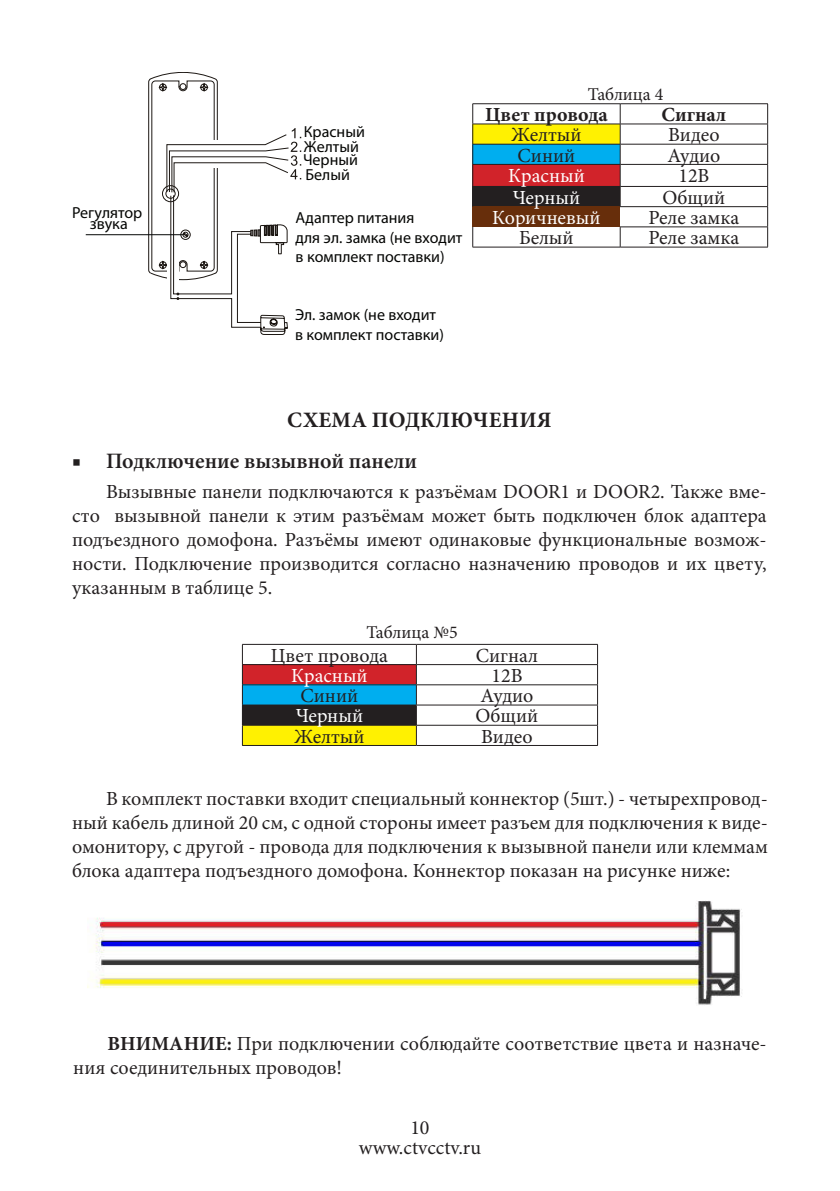
<style>
.page{position:relative;width:840px;height:1191px;background:#fff}
.page>*{position:absolute;margin:0;border:0;box-sizing:border-box;transform-origin:0 0}
.t1{font:600 22px "Minion Pro";color:#231f20}
.t2{font:700 22px "Minion Pro";letter-spacing:.01em;color:#231f20}
.t3{font:20px/24px "Minion Pro";color:#231f20;text-align:justify}
.t4{font:20px "Minion Pro";color:#fff}
.t5{font:700 20px "Minion Pro";color:#231f20}
.t6{font:18px "Minion Pro";color:#231f20}
.t7{font:16px/19.2px "Myriad Pro";color:#040503}
.s1{font-weight:700}
</style>
<div class="page">
<svg style="left:148px;top:72px;width:153px;height:263px"></svg>
<hr style="left:86px;top:234px;width:97px;height:1px;background:#040605">
<div style="left:472px;top:124px;width:148px;height:20px;background:#fff101"></div>
<div style="left:472px;top:144px;width:148px;height:20px;background:#00aeef"></div>
<div style="left:472px;top:164px;width:148px;height:22px;background:#d1232a"></div>
<div style="left:472px;top:186px;width:148px;height:21px;background:#231f20"></div>
<div style="left:472px;top:207px;width:148px;height:20px;background:#672e0b"></div>
<hr style="left:472px;top:103px;width:148px;height:1px;background:#231f20">
<hr style="left:620px;top:103px;width:147px;height:1px;background:#231f20">
<hr style="left:472px;top:124px;width:148px;height:1px;background:#231f20">
<hr style="left:620px;top:124px;width:147px;height:1px;background:#231f20">
<hr style="left:472px;top:144px;width:148px;height:1px;background:#231f20">
<hr style="left:620px;top:144px;width:147px;height:1px;background:#231f20">
<hr style="left:472px;top:164px;width:148px;height:1px;background:#231f20">
<hr style="left:620px;top:164px;width:147px;height:1px;background:#231f20">
<svg style="left:472px;top:104px;width:1px;height:103px"></svg>
<hr style="left:620px;top:186px;width:147px;height:1px;background:#231f20">
<svg style="left:619px;top:104px;width:1px;height:82px"></svg>
<hr style="left:619px;top:206px;width:148px;height:1px;background:#231f20">
<svg style="left:472px;top:227px;width:1px;height:20px"></svg>
<hr style="left:619px;top:226px;width:148px;height:1px;background:#231f20">
<svg style="left:619px;top:227px;width:1px;height:20px"></svg>
<svg style="left:766px;top:104px;width:1px;height:143px"></svg>
<hr style="left:472px;top:247px;width:148px;height:1px;background:#231f20">
<hr style="left:620px;top:247px;width:147px;height:1px;background:#231f20">
<div style="left:242px;top:664px;width:174px;height:21px;background:#d1232a"></div>
<div style="left:242px;top:685px;width:174px;height:20px;background:#00aeef"></div>
<div style="left:242px;top:705px;width:174px;height:20px;background:#231f20"></div>
<div style="left:242px;top:725px;width:174px;height:20px;background:#fff101"></div>
<hr style="left:242px;top:644px;width:174px;height:1px;background:#231f20">
<hr style="left:416px;top:644px;width:181px;height:1px;background:#231f20">
<hr style="left:242px;top:664px;width:174px;height:1px;background:#231f20">
<hr style="left:416px;top:664px;width:181px;height:1px;background:#231f20">
<hr style="left:242px;top:684px;width:174px;height:1px;background:#231f20">
<hr style="left:416px;top:684px;width:181px;height:1px;background:#231f20">
<hr style="left:242px;top:704px;width:174px;height:1px;background:#231f20">
<hr style="left:416px;top:704px;width:181px;height:1px;background:#231f20">
<hr style="left:242px;top:725px;width:174px;height:1px;background:#231f20">
<svg style="left:242px;top:644px;width:1px;height:101px"></svg>
<hr style="left:416px;top:725px;width:181px;height:1px;background:#231f20">
<svg style="left:416px;top:644px;width:1px;height:101px"></svg>
<svg style="left:597px;top:644px;width:1px;height:101px"></svg>
<hr style="left:242px;top:745px;width:174px;height:1px;background:#231f20">
<hr style="left:416px;top:745px;width:181px;height:1px;background:#231f20">
<img style="left:87px;top:901px;width:655px;height:104px">
<p class="t7" style="left:304px;top:124px;width:62px">Красный</p>
<p class="t7" style="left:303px;top:141px;width:57px;line-height:14px;text-align:justify">Желтый Черный Белый</p>
<p class="t7" style="left:72px;top:205px;width:72px">Регулятор</p>
<p class="t7" style="left:90px;top:216px;width:39px">звука</p>
<p class="t7" style="left:295px;top:210px;width:168px">Адаптер питания<br>для эл. замка (не входит в комплект поставки)</p>
<p class="t7" style="left:295px;top:307px;width:150px">Эл. замок (не входит в комплект поставки)</p>
<p class="t6" style="left:587px;top:85px;width:77px">Таблица 4</p>
<p class="t5" style="left:484px;top:104px;width:124px">Цвет провода</p>
<p class="t5" style="left:661px;top:104px;width:66px">Сигнал</p>
<p class="t3" style="left:511px;top:124px;width:72px">Желтый</p>
<p class="t3" style="left:667px;top:124px;width:53px">Видео</p>
<p class="t3" style="left:517px;top:144px;width:59px">Синий</p>
<p class="t3" style="left:667px;top:144px;width:54px">Аудио</p>
<p class="t4" style="left:508px;top:165px;width:78px">Красный</p>
<p class="t3" style="left:678px;top:164px;width:32px">12В</p>
<p class="t4" style="left:512px;top:187px;width:69px">Черный</p>
<p class="t3" style="left:662px;top:186px;width:64px">Общий</p>
<p class="t4" style="left:492px;top:208px;width:110px">Коричневый</p>
<p class="t3" style="left:648px;top:206px;width:92px">Реле замка</p>
<p class="t3" style="left:519px;top:227px;width:56px">Белый</p>
<p class="t3" style="left:648px;top:227px;width:92px">Реле замка</p>
<p class="t2" style="left:287px;top:409px;width:266px">СХЕМА ПОДКЛЮЧЕНИЯ</p>
<p class="t1" style="left:72px;top:452px;width:346px"><span class="s1">■</span> Подключение вызывной панели</p>
<p class="t3" style="left:72px;top:480px;width:695px;text-indent:34px">Вызывные панели подключаются к разъёмам DOOR1 и DOOR2. Также вме&shy;сто вызывной панели к этим разъёмам может быть подключен блок адаптера подъездного домофона. Разъёмы имеют одинаковые функциональные возмож&shy;ности. Подключение производится согласно назначению проводов и их цвету, указанным в таблице 5.</p>
<p class="t6" style="left:366px;top:623px;width:93px">Таблица №5</p>
<p class="t3" style="left:270px;top:644px;width:119px">Цвет провода</p>
<p class="t3" style="left:475px;top:644px;width:64px">Сигнал</p>
<p class="t4" style="left:291px;top:665px;width:78px">Красный</p>
<p class="t3" style="left:491px;top:664px;width:32px">12В</p>
<p class="t3" style="left:300px;top:684px;width:59px">Синий</p>
<p class="t3" style="left:480px;top:684px;width:54px">Аудио</p>
<p class="t4" style="left:295px;top:706px;width:69px">Черный</p>
<p class="t3" style="left:475px;top:705px;width:64px">Общий</p>
<p class="t3" style="left:294px;top:725px;width:72px">Желтый</p>
<p class="t3" style="left:481px;top:725px;width:53px">Видео</p>
<p class="t3" style="left:72px;top:787px;width:697px;text-indent:34px">В комплект поставки входит специальный коннектор (5шт.) - четырехпровод&shy;ный кабель длиной 20 см, с одной стороны имеет разъем для подключения к виде&shy;омонитору, с другой - провода для подключения к вызывной панели или клеммам блока адаптера подъездного домофона. Коннектор показан на рисунке ниже:</p>
<p class="t3" style="left:73px;top:1032px;width:694px;text-indent:34px"><span class="s1">ВНИМАНИЕ:</span> При подключении соблюдайте соответствие цвета и назначе&shy;ния соединительных проводов!</p>
<p class="t3" style="left:358px;top:1117px;width:124px;line-height:20px;text-align:center">10 www.ctvcctv.ru</p>
</div>
